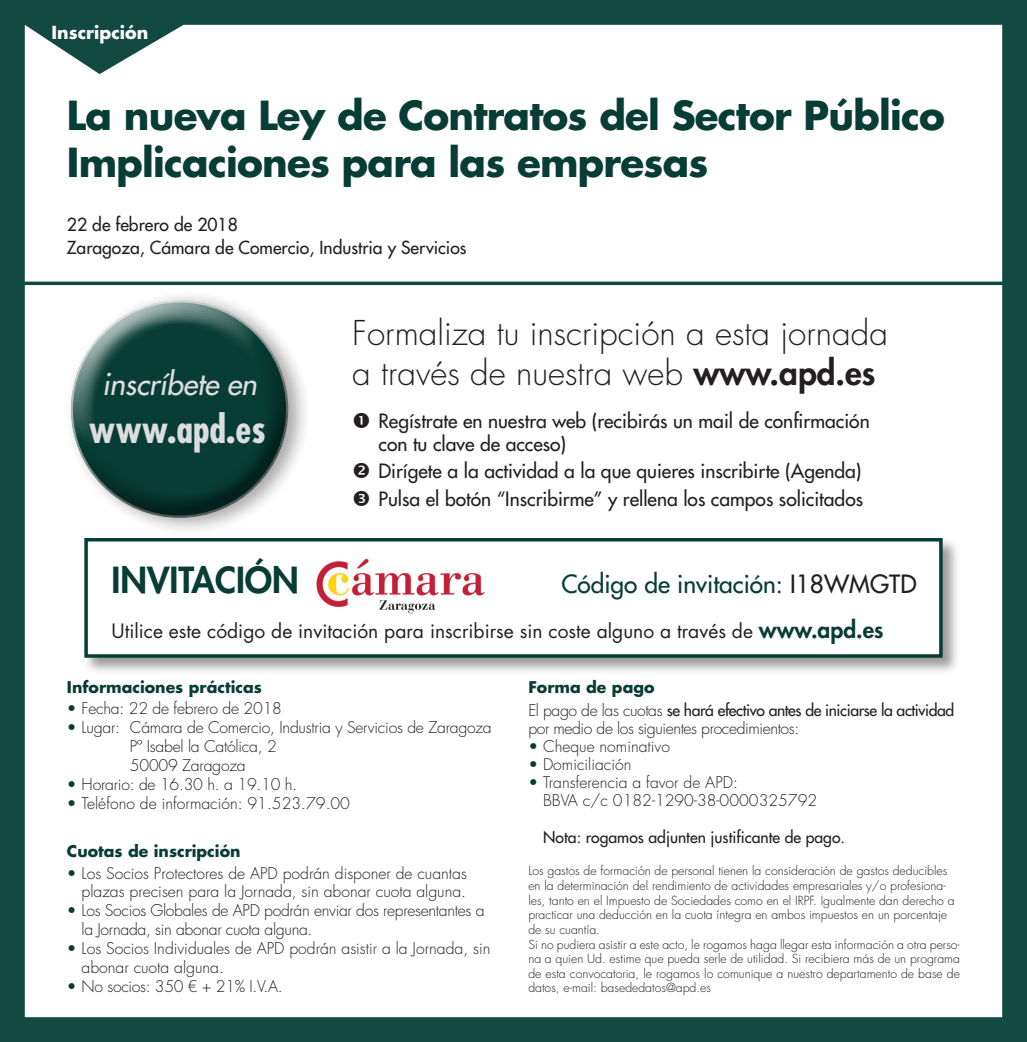
<style>
.page{position:relative;width:1027px;height:1042px;background:#124941}
.page>*{position:absolute;margin:0;border:0;box-sizing:border-box;transform-origin:0 0}
.t1{font:700 38.85px/47.2px "Futura Std";letter-spacing:-.02em;color:#073d34}
.t2{font:700 condensed 38.32px "Futura Std";color:#dcdddf}
.t3{font:800 35px "Futura Std";color:#073d34}
.t4{font:300 33.25px/40.2px "Futura Std";color:#231f20}
.t5{font:italic 500 29.93px "Futura Std";letter-spacing:-.01em;color:#dcdddf}
.t6{font:500 24.5px "Futura Std";color:#073d34}
.t7{font:500 19.25px/22.8px "Futura Std";color:#231f20}
.t8{font:19.25px "Futura Std";color:#231f20}
.t9{font:500 17.5px/22.8px "Futura Std";color:#231f20}
.t10{font:700 17.5px "Futura Std";color:#fff}
.t11{font:300 15.75px/18.9px "Futura Std";color:#231f20}
.t12{font:300 15.75px/18.9px "Futura Std";letter-spacing:-.02em;color:#231f20}
.t13{font:500 15.75px/23.1px "Futura Std";letter-spacing:-.025em;color:#231f20}
.t14{font:700 15.75px "Futura Std";color:#073d34}
.t15{font:500 15.75px "Futura Std";color:#231f20}
.t16{font:300 15.75px "Futura Std";letter-spacing:-.025em;color:#231f20}
.t17{font:300 12.25px/14.7px "Futura Std";color:#231f20}
.s1{font-weight:800}
.s2{color:#231f20}
.s3{font-weight:800;font-size:22.75px;color:#073d34}
.s4{color:#073d34}
.s5{font-weight:700;color:#073d34}
.s6{font-weight:300}
</style>
<div class="page">
<div style="left:25px;top:25px;width:977px;height:992px;background:#fff"></div>
<hr style="left:15px;top:282px;width:1002px;height:3px;background:#124941">
<div style="left:64px;top:289px;width:248px;height:248px;background:#231f20;opacity:.4"></div>
<div style="left:68px;top:297px;width:221px;height:153px;background:#fff;opacity:.75"></div>
<div style="left:68px;top:333px;width:221px;height:186px;background:#231f20;opacity:.5"></div>
<div style="left:83px;top:536px;width:877px;height:139px;background:#231f20;opacity:.45"></div>
<div style="left:84px;top:538px;width:859px;height:120px;background:#fff;border:4px solid #073d34"></div>
<img style="left:316px;top:558px;width:169px;height:56px">
<svg style="left:354px;top:412px;width:15px;height:16px"></svg>
<svg style="left:354px;top:463px;width:15px;height:15px"></svg>
<svg style="left:354px;top:491px;width:15px;height:15px"></svg>
<h3 class="t10" style="left:52px;top:21px;width:98px">Inscripción</h3>
<h1 class="t1" style="left:67px;top:91px;width:879px">La nueva Ley de Contratos del Sector Público<br>Implicaciones para las empresas</h1>
<h3 class="t9" style="left:67px;top:214px;width:401px">22 de febrero de 2018<br>Zaragoza, Cámara de Comercio, Industria y Servicios</h3>
<h3 class="t5" style="left:102px;top:365px;width:156px">inscríbete en</h3>
<h2 class="t2" style="left:89px;top:405px;width:178px">www.apd.es</h2>
<h3 class="t4" style="left:352px;top:314px;width:537px">Formaliza tu inscripción a esta jornada a través de nuestra web <span class="s1">www.apd.es</span></h3>
<h3 class="t7" style="left:378px;top:409px;width:493px">Regístrate en nuestra web (recibirás un mail de confirmación con tu clave de acceso)</h3>
<h3 class="t7" style="left:378px;top:457px;width:486px;line-height:27.7px">Dirígete a la actividad a la que quieres inscribirte (Agenda)<br>Pulsa el botón “Inscribirme” y rellena los campos solicitados</h3>
<h3 class="t3" style="left:112px;top:558px;width:189px">INVITACIÓN</h3>
<h3 class="t6" style="left:561px;top:568px;width:357px">Código de invitación: <span class="s2">I18WMGTD</span></h3>
<h3 class="t8" style="left:112px;top:619px;width:773px">Utilice este código de invitación para inscribirse sin coste alguno a través de <span class="s3">www.apd.es</span></h3>
<p class="t14" style="left:67px;top:676px;width:196px">Informaciones prácticas</p>
<p class="t11" style="left:67px;top:699px;width:216px"><span class="s4">•</span> Fecha: 22 de febrero de 2018</p>
<p class="t11" style="left:130px;top:718px;width:363px;text-indent:-63px"><span class="s4">•</span> Lugar: Cámara de Comercio, Industria y Servicios de Zaragoza<br>Pº Isabel la Católica, 2<br>50009 Zaragoza</p>
<p class="t11" style="left:67px;top:775px;width:232px"><span class="s4">•</span> Horario: de 16.30 h. a 19.10 h.</p>
<p class="t11" style="left:67px;top:794px;width:285px"><span class="s4">•</span> Teléfono de información: 91.523.79.00</p>
<p class="t14" style="left:67px;top:840px;width:175px">Cuotas de inscripción</p>
<p class="t11" style="left:67px;top:864px;width:401px;text-align:right"><span class="s4">•</span> Los Socios Protectores de APD podrán disponer de cuantas plazas precisen para la Jornada, sin abonar cuota alguna.</p>
<p class="t12" style="left:82px;top:902px;width:404px;text-indent:-15px"><span class="s4">•</span> Los Socios Globales de APD podrán enviar dos representantes a la Jornada, sin abonar cuota alguna.</p>
<p class="t11" style="left:82px;top:939px;width:410px;text-indent:-15px"><span class="s4">•</span> Los Socios Individuales de APD podrán asistir a la Jornada, sin abonar cuota alguna.</p>
<p class="t12" style="left:67px;top:977px;width:217px"><span class="s4">•</span> No socios: 350 € + 21% I.V.A.</p>
<p class="t13" style="left:528px;top:675px;width:427px"><span class="s5">Forma de pago<br></span><span class="s6">El pago de las cuotas</span> se hará efectivo antes de iniciarse la actividad</p>
<p class="t16" style="left:528px;top:719px;width:272px">por medio de los siguientes procedimientos:</p>
<p class="t11" style="left:528px;top:737px;width:143px"><span class="s4">•</span> Cheque nominativo</p>
<p class="t11" style="left:528px;top:755px;width:105px"><span class="s4">•</span> Domiciliación</p>
<p class="t11" style="left:543px;top:774px;width:276px;line-height:18.2px;text-indent:-15px"><span class="s4">•</span> Transferencia a favor de APD:<br>BBVA c/c 0182-1290-38-0000325792</p>
<p class="t15" style="left:543px;top:827px;width:303px">Nota: rogamos adjunten justificante de pago.</p>
<p class="t17" style="left:528px;top:864px;width:433px">Los gastos de formación de personal tienen la consideración de gastos deducibles en la determinación del rendimiento de actividades empresariales y/o profesiona&shy;les, tanto en el Impuesto de Sociedades como en el IRPF. Igualmente dan derecho a practicar una deducción en la cuota íntegra en ambos impuestos en un porcentaje de su cuantía.<br>Si no pudiera asistir a este acto, le rogamos haga llegar esta información a otra perso&shy;na a quien Ud. estime que pueda serle de utilidad. Si recibiera más de un programa de esta convocatoria, le rogamos lo comunique a nuestro departamento de base de datos, e-mail: basededatos@apd.es</p>
</div>
